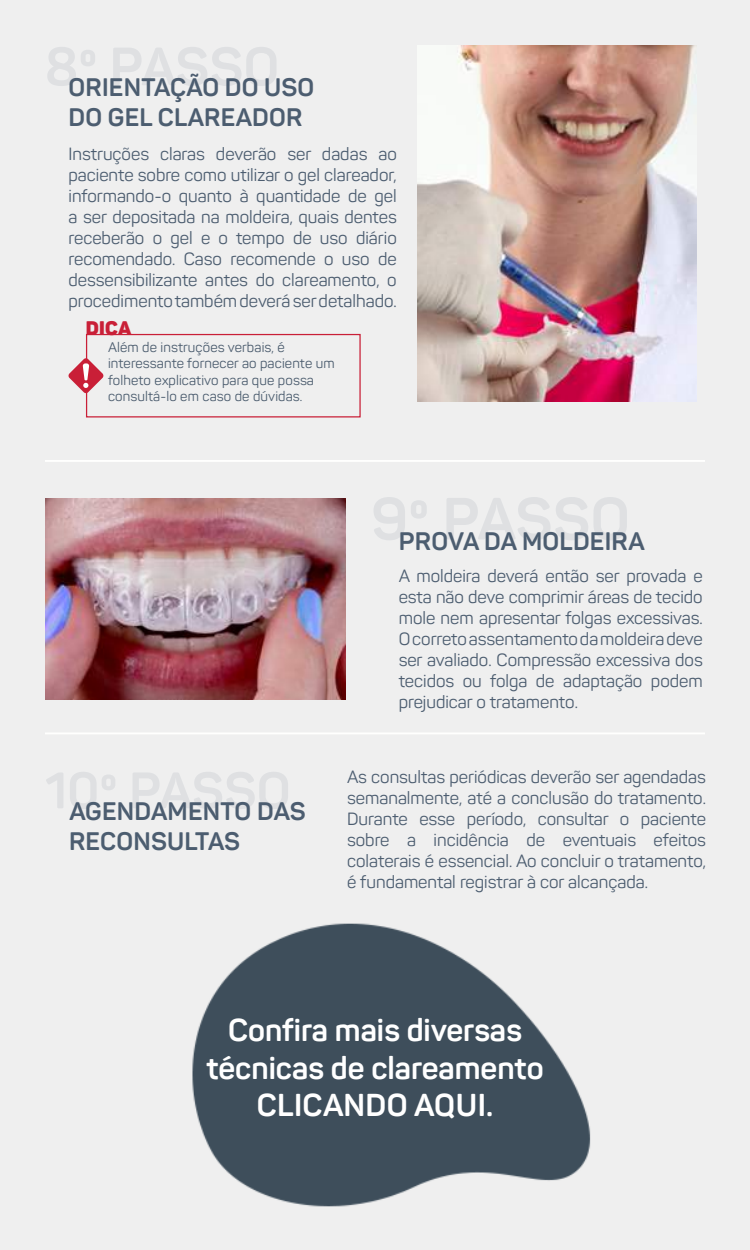
<style>
.page{position:relative;width:750px;height:1250px;background:#fff}
.page>*{position:absolute;margin:0;border:0;box-sizing:border-box;transform-origin:0 0}
.t1{font:700 58.62px "Panton";color:#4c5d70}
.t2{font:700 53.12px "Panton";color:#4c5d70}
.t3{font:700 50.5px "Panton";color:#4c5d70}
.t4{font:700 31.25px/37.5px "Panton";color:#fff;text-align:center}
.t5{font:700 25px/30px "Panton";letter-spacing:.01em;color:#4c5d70}
.t6{font:900 19.38px "Panton";color:#c91f37}
.t7{font:17.5px/21px "Panton";color:#4c5d70;text-align:justify}
.t8{font:13.75px/16.5px "Panton";letter-spacing:.01em;color:#4b5c6e}
</style>
<div class="page">
<img style="left:0;top:0;width:750px;height:1250px">
<img style="left:418px;top:45px;width:279px;height:356px">
<img style="left:45px;top:499px;width:301px;height:200px">
<hr style="left:45px;top:460px;width:660px;height:2px;background:#fffffe">
<hr style="left:45px;top:732px;width:660px;height:2px;background:#fffffe">
<div style="left:86px;top:334px;width:275px;height:84px;border:1px solid #c91f37"></div>
<svg style="left:68px;top:358px;width:36px;height:35px"></svg>
<h2 class="t2" style="left:45px;top:34px;width:236px">8º PASSO</h2>
<h3 class="t5" style="left:69px;top:72px;width:247px">ORIENTAÇÃO DO USO<br>DO GEL CLAREADOR</h3>
<p class="t7" style="left:69px;top:143px;width:330px">Instruções claras deverão ser dadas ao paciente sobre como utilizar o gel clareador, informando-o quanto à quantidade de gel a ser depositada na moldeira, quais dentes receberão o gel e o tempo de uso diário recomendado. Caso recomende o uso de dessensibilizante antes do clareamento, o procedimento também deverá ser detalhado.</p>
<p class="t6" style="left:86px;top:316px;width:47px">DICA</p>
<p class="t8" style="left:108px;top:339px;width:228px">Além de instruções verbais, é interessante fornecer ao paciente um folheto explicativo para que possa consultá-lo em caso de dúvidas.</p>
<h3 class="t3" style="left:45px;top:759px;width:247px">10º PASSO</h3>
<h3 class="t5" style="left:69px;top:796px;width:238px">AGENDAMENTO DAS<br>RECONSULTAS</h3>
<h1 class="t1" style="left:371px;top:483px;width:260px">9º PASSO</h1>
<h3 class="t5" style="left:399px;top:526px;width:247px">PROVA DA MOLDEIRA</h3>
<p class="t7" style="left:399px;top:565px;width:306px">A moldeira deverá então ser provada e esta não deve comprimir áreas de tecido mole nem apresentar folgas excessivas.<br>O correto assentamento da moldeira deve ser avaliado. Compressão excessiva dos tecidos ou folga de adaptação podem prejudicar o tratamento.</p>
<p class="t7" style="left:347px;top:766px;width:360px">As consultas periódicas deverão ser agendadas semanalmente, até a conclusão do tratamento.<br>Durante esse período, consultar o paciente sobre a incidência de eventuais efeitos colaterais é essencial. Ao concluir o tratamento, é fundamental registrar à cor alcançada.</p>
<h3 class="t4" style="left:206px;top:1011px;width:339px">Confira mais diversas técnicas de clareamento<br>CLICANDO AQUI.</h3>
</div>
